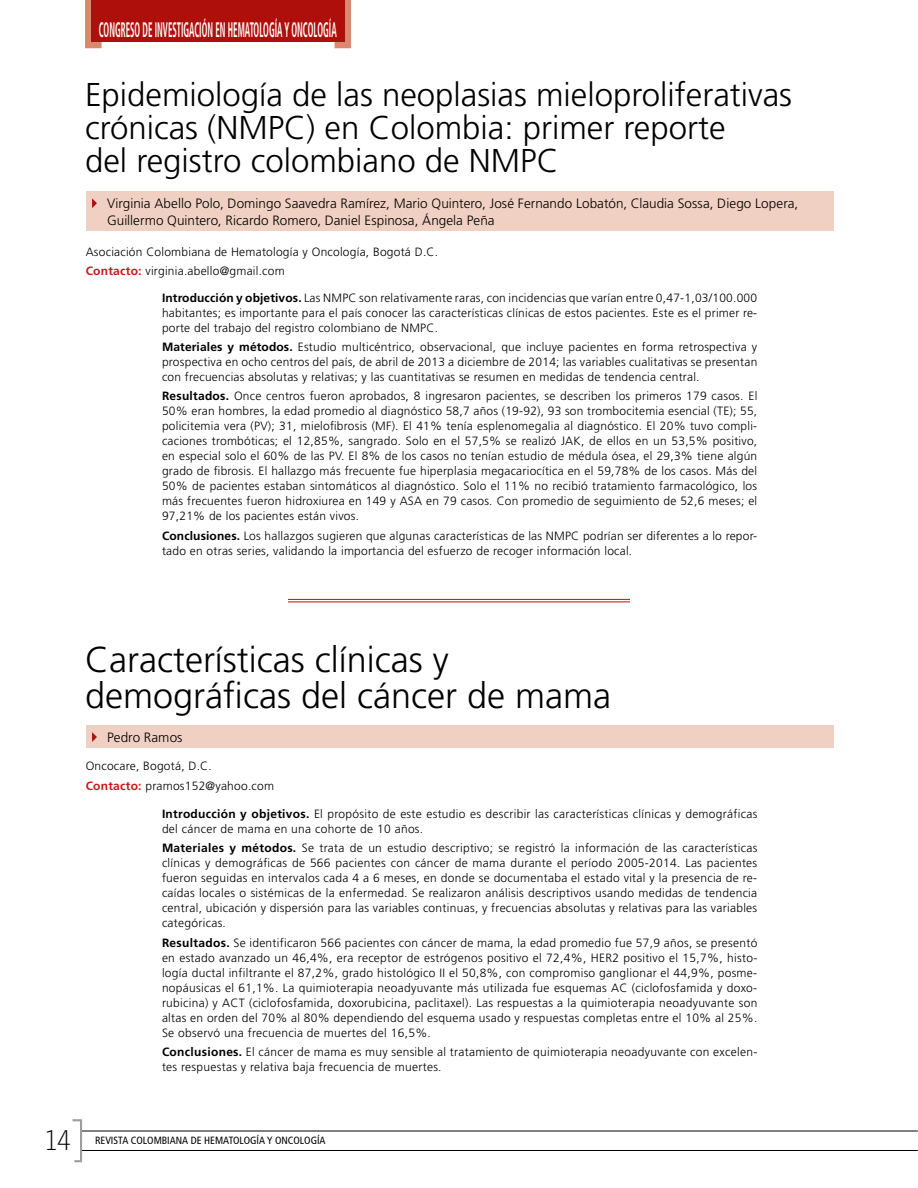
<style>
.page{position:relative;width:918px;height:1188px;background:#fff}
.page>*{position:absolute;margin:0;border:0;box-sizing:border-box;transform-origin:0 0}
.t1{font:300 36px/36px "Frutiger LT Std";color:#000}
.t2{font:300 33px/33px "Frutiger LT Std";color:#000}
.t3{font:27px "Letter Gothic Std";color:#000}
.t4{font:700 condensed 21px "Frutiger LT Std";color:#fff;scale:.42 1}
.t5{font:300 13.5px/16.5px "Frutiger LT Std";letter-spacing:.005em;color:#000}
.t6{font:300 12px/15px "Frutiger LT Std";letter-spacing:.02em;color:#000;text-align:justify}
.t7{font:condensed 10.5px "Frutiger LT Std";color:#000}
.s1{font-weight:700;color:#cd171a}
.s2{font-weight:700}
</style>
<div class="page">
<hr style="left:81px;top:1131px;width:837px;height:1px;background:#000">
<hr style="left:81px;top:1150px;width:837px;height:1px;background:#000">
<svg style="left:72px;top:1119px;width:11px;height:44px"></svg>
<svg style="left:85px;top:0;width:17px;height:49px"></svg>
<svg style="left:334px;top:0;width:18px;height:49px"></svg>
<div style="left:91px;top:0;width:254px;height:42px;background:#ae0f0a"></div>
<div style="left:86px;top:192px;width:748px;height:39px;background:#f0d0c2"></div>
<svg style="left:92px;top:198px;width:5px;height:10px"></svg>
<div style="left:86px;top:725px;width:748px;height:23px;background:#f0d0c2"></div>
<svg style="left:92px;top:732px;width:5px;height:10px"></svg>
<hr style="left:288px;top:599px;width:342px;height:1px;background:#c00d0e">
<hr style="left:288px;top:602px;width:342px;height:1px;background:#c00d0e">
<h3 class="t4" style="left:99px;top:17px;width:568px">CONGRESO DE INVESTIGACIÓN EN HEMATOLOGÍA Y ONCOLOGÍA</h3>
<h2 class="t2" style="left:85px;top:78px;width:709px">Epidemiología de las neoplasias mieloproliferativas crónicas (NMPC) en Colombia: primer reporte<br>del registro colombiano de NMPC</h2>
<p class="t5" style="left:107px;top:195px;width:693px">Virginia Abello Polo, Domingo Saavedra Ramírez, Mario Quintero, José Fernando Lobatón, Claudia Sossa, Diego Lopera,<br>Guillermo Quintero, Ricardo Romero, Daniel Espinosa, Ángela Peña</p>
<p class="t6" style="left:86px;top:242px;width:354px;line-height:19.2px">Asociación Colombiana de Hematología y Oncología, Bogotá D.C.<br><span class="s1">Contacto:</span> virginia.abello@gmail.com</p>
<p class="t6" style="left:162px;top:290px;width:597px"><span class="s2">Introducción y objetivos.</span> Las NMPC son relativamente raras, con incidencias que varían entre 0,47-1,03/100.000 habitantes; es importante para el país conocer las características clínicas de estos pacientes. Este es el primer re&shy;porte del trabajo del registro colombiano de NMPC.</p>
<p class="t6" style="left:162px;top:340px;width:597px"><span class="s2">Materiales y métodos.</span> Estudio multicéntrico, observacional, que incluye pacientes en forma retrospectiva y prospectiva en ocho centros del país, de abril de 2013 a diciembre de 2014; las variables cualitativas se presentan con frecuencias absolutas y relativas; y las cuantitativas se resumen en medidas de tendencia central.</p>
<p class="t6" style="left:162px;top:389px;width:597px"><span class="s2">Resultados.</span> Once centros fueron aprobados, 8 ingresaron pacientes, se describen los primeros 179 casos. El 50% eran hombres, la edad promedio al diagnóstico 58,7 años (19-92), 93 son trombocitemia esencial (TE); 55, policitemia vera (PV); 31, mielofibrosis (MF). El 41% tenía esplenomegalia al diagnóstico. El 20% tuvo compli&shy;caciones trombóticas; el 12,85%, sangrado. Solo en el 57,5% se realizó JAK, de ellos en un 53,5% positivo, en especial solo el 60% de las PV. El 8% de los casos no tenían estudio de médula ósea, el 29,3% tiene algún grado de fibrosis. El hallazgo más frecuente fue hiperplasia megacariocítica en el 59,78% de los casos. Más del 50% de pacientes estaban sintomáticos al diagnóstico. Solo el 11% no recibió tratamiento farmacológico, los más frecuentes fueron hidroxiurea en 149 y ASA en 79 casos. Con promedio de seguimiento de 52,6 meses; el 97,21% de los pacientes están vivos.</p>
<p class="t6" style="left:162px;top:528px;width:597px"><span class="s2">Conclusiones.</span> Los hallazgos sugieren que algunas características de las NMPC podrían ser diferentes a lo repor&shy;tado en otras series, validando la importancia del esfuerzo de recoger información local.</p>
<h1 class="t1" style="left:85px;top:642px;width:528px">Características clínicas y demográficas del cáncer de mama</h1>
<p class="t5" style="left:107px;top:729px;width:77px">Pedro Ramos</p>
<p class="t6" style="left:86px;top:757px;width:190px;line-height:19.2px">Oncocare, Bogotá, D.C.<br><span class="s1">Contacto:</span> pramos152@yahoo.com</p>
<p class="t6" style="left:162px;top:807px;width:597px"><span class="s2">Introducción y objetivos.</span> El propósito de este estudio es describir las características clínicas y demográficas del cáncer de mama en una cohorte de 10 años.</p>
<p class="t6" style="left:162px;top:841px;width:597px"><span class="s2">Materiales y métodos.</span> Se trata de un estudio descriptivo; se registró la información de las características clínicas y demográficas de 566 pacientes con cáncer de mama durante el período 2005-2014. Las pacientes fueron seguidas en intervalos cada 4 a 6 meses, en donde se documentaba el estado vital y la presencia de re&shy;caídas locales o sistémicas de la enfermedad. Se realizaron análisis descriptivos usando medidas de tendencia central, ubicación y dispersión para las variables continuas, y frecuencias absolutas y relativas para las variables categóricas.</p>
<p class="t6" style="left:162px;top:935px;width:597px"><span class="s2">Resultados.</span> Se identificaron 566 pacientes con cáncer de mama, la edad promedio fue 57,9 años, se presentó en estado avanzado un 46,4%, era receptor de estrógenos positivo el 72,4%, HER2 positivo el 15,7%, histo&shy;logía ductal infiltrante el 87,2%, grado histológico II el 50,8%, con compromiso ganglionar el 44,9%, posme&shy;nopáusicas el 61,1%. La quimioterapia neoadyuvante más utilizada fue esquemas AC (ciclofosfamida y doxo&shy;rubicina) y ACT (ciclofosfamida, doxorubicina, paclitaxel). Las respuestas a la quimioterapia neoadyuvante son altas en orden del 70% al 80% dependiendo del esquema usado y respuestas completas entre el 10% al 25%.<br>Se observó una frecuencia de muertes del 16,5%.</p>
<p class="t6" style="left:162px;top:1045px;width:597px"><span class="s2">Conclusiones.</span> El cáncer de mama es muy sensible al tratamiento de quimioterapia neoadyuvante con excelen&shy;tes respuestas y relativa baja frecuencia de muertes.</p>
<h3 class="t3" style="left:44px;top:1125px;width:30px">14</h3>
<p class="t7" style="left:95px;top:1135px;width:232px">REVISTA COLOMBIANA DE HEMATOLOGÍA Y ONCOLOGÍA</p>
</div>
